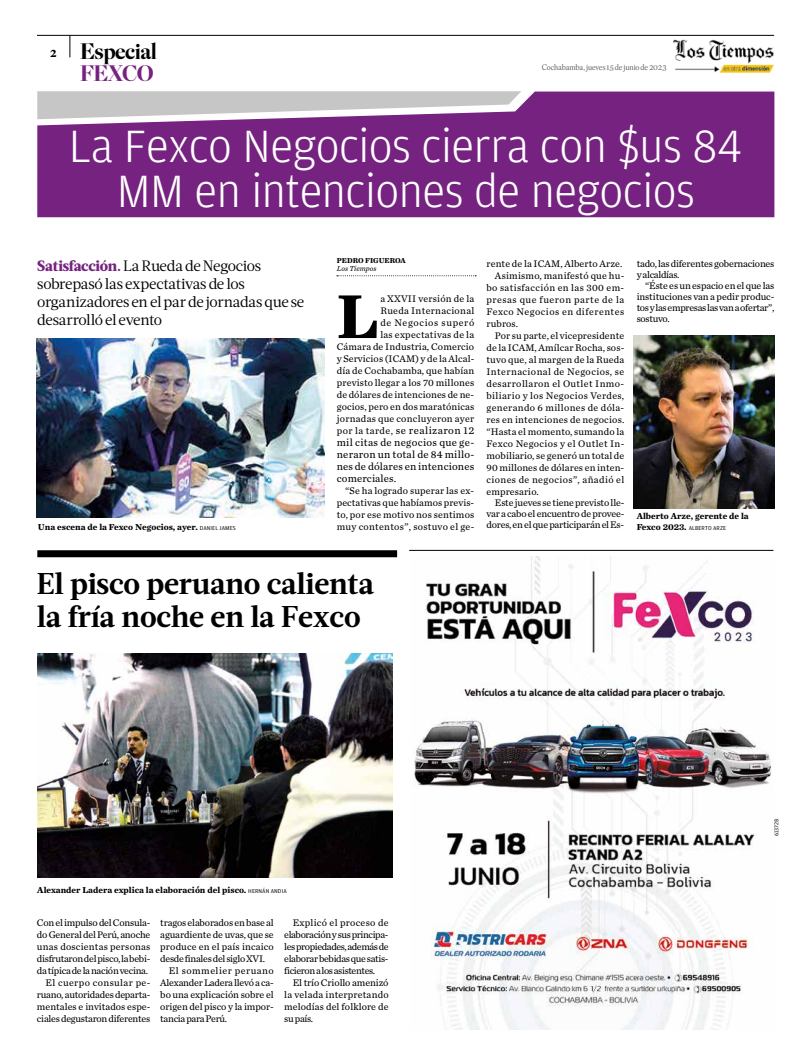
<style>
.page{position:relative;width:808px;height:1063px;background:#fff}
.page>*{position:absolute;margin:0;border:0;box-sizing:border-box;transform-origin:0 0}
.t1{font:700 64.7px "Chronicle Text G2";color:#000}
.t2{font:300 48px/45px "Amplitude";letter-spacing:-.01em;color:#fff;text-align:center}
.t3{font:700 30px/33px "Acta";letter-spacing:-.01em;color:#000}
.t4{font:700 22px/22px "Eudald Fine";letter-spacing:-.025em;color:#000;text-align:right}
.t5{font:15px/18px "Acta";letter-spacing:-.02em;color:#000}
.t6{font:10.8px/12px "Chronicle Text G2";letter-spacing:.01em;color:#000;text-align:justify}
.t7{font:10px/12px "Chronicle Text G2";letter-spacing:.01em;color:#000;text-align:justify}
.t8{font:10px/12px "Chronicle Text G2";letter-spacing:-.02em;color:#000}
.t9{font:10px "Chronicle Text G2";letter-spacing:.04em;color:#000}
.t10{font:10px "Chronicle Text G2";letter-spacing:.035em;color:#000}
.t11{font:10px "Chronicle Text G2";letter-spacing:.045em;color:#000}
.t12{font:10px "Chronicle Text G2";letter-spacing:-.03em;color:#000}
.t13{font:10px "Chronicle Text G2";letter-spacing:.05em;color:#000}
.t14{font:10px "Chronicle Text G2";letter-spacing:.055em;color:#000}
.t15{font:10px "Chronicle Text G2";letter-spacing:-.015em;color:#000}
.t16{font:700 9px "Chronicle Text G2";color:#000}
.t17{font:8px "Eudald Headline";letter-spacing:-.02em;color:#636362}
.t18{font:700 7.5px "Chronicle Text G2";color:#000}
.t19{font:italic 7.5px "Chronicle Text G2";color:#000}
.t20{font:6px "Amplitude";letter-spacing:.015em;color:#000}
.s1{font-family:"Eudald Headline";font-size:12px}
.s2{color:#752280}
.s3{font-weight:800;color:#752280}
.s4{font-size:10px}
.s5{font-family:"Amplitude";font-weight:400;font-size:6px}
.s6{font-family:"Chronicle Text G2";font-weight:700;font-size:9px}
</style>
<div class="page">
<img style="left:37px;top:339px;width:288px;height:178px">
<img style="left:37px;top:653px;width:355px;height:224px">
<svg style="left:337px;top:275px;width:139px;height:1px"></svg>
<svg style="left:37px;top:91px;width:484px;height:1px"></svg>
<svg style="left:37px;top:92px;width:737px;height:125px;fill:#752280"></svg>
<img style="left:414px;top:557px;width:357px;height:472px">
<hr style="left:409px;top:550px;width:364px;height:1px;background:#000">
<div style="left:37px;top:550px;width:360px;height:7px;background:#000"></div>
<hr style="left:37px;top:35px;width:737px;height:1px;background:#000">
<svg style="left:70px;top:35px;width:1px;height:22px"></svg>
<img style="left:673px;top:39px;width:101px;height:34px">
<img style="left:634px;top:336px;width:140px;height:173px">
<h3 class="t4" style="left:50px;top:40px;width:108px"><span class="s1">2</span> Especial<br><span class="s2">FEXCO</span></h3>
<p class="t17" style="left:542px;top:63px;width:126px">Cochabamba, jueves 15 de junio de 2023</p>
<h2 class="t2" style="left:69px;top:123px;width:676px">La Fexco Negocios cierra con $us 84<br>MM en intenciones de negocios</h2>
<p class="t18" style="left:337px;top:254px;width:69px">Pedro Figueroa</p>
<h3 class="t5" style="left:37px;top:256px;width:225px"><span class="s3">Satisfacción.</span> La Rueda de Negocios</h3>
<p class="t19" style="left:337px;top:263px;width:41px">Los Tiempos</p>
<h3 class="t5" style="left:37px;top:274px;width:269px">sobrepasó las expectativas de los organizadores en el par de jornadas que se desarrolló el evento</h3>
<p class="t8" style="left:637px;top:257px;width:139px;line-height:11px">tado, las diferentes gobernaciones y alcaldías.</p>
<p class="t7" style="left:637px;top:279px;width:139px;line-height:11px;text-indent:8px">“Éste es un espacio en el que las instituciones van a pedir produc&shy;tos y las empresas las van a ofertar”, sostuvo.</p>
<p class="t7" style="left:486px;top:257px;width:137px">rente de la ICAM, Alberto Arze.</p>
<p class="t7" style="left:495px;top:269px;width:131px">Asimismo, manifestó que hu-</p>
<p class="t9" style="left:486px;top:280px;width:139px">bo satisfacción en las 300 em-</p>
<p class="t14" style="left:486px;top:292px;width:139px">presas que fueron parte de la</p>
<p class="t13" style="left:486px;top:304px;width:139px">Fexco Negocios en diferentes</p>
<p class="t7" style="left:486px;top:317px;width:33px">rubros.</p>
<p class="t7" style="left:495px;top:329px;width:131px">Por su parte, el vicepresidente</p>
<p class="t7" style="left:486px;top:341px;width:139px">de la ICAM, Amílcar Rocha, sos-</p>
<p class="t7" style="left:486px;top:353px;width:139px">tuvo que, al margen de la Rueda</p>
<p class="t11" style="left:486px;top:364px;width:139px">Internacional de Negocios, se</p>
<p class="t9" style="left:486px;top:376px;width:139px">desarrollaron el Outlet Inmo-</p>
<p class="t10" style="left:486px;top:388px;width:139px">biliario y los Negocios Verdes,</p>
<p class="t10" style="left:486px;top:400px;width:139px">generando 6 millones de dóla-</p>
<p class="t7" style="left:486px;top:413px;width:139px">res en intenciones de negocios.</p>
<p class="t7" style="left:486px;top:425px;width:139px">“Hasta el momento, sumando la</p>
<p class="t10" style="left:486px;top:436px;width:139px">Fexco Negocios y el Outlet In-</p>
<p class="t7" style="left:486px;top:449px;width:139px">mobiliario, se generó un total de</p>
<p class="t7" style="left:486px;top:461px;width:139px">90 millones de dólares en inten-</p>
<p class="t9" style="left:486px;top:472px;width:139px">ciones de negocios”, añadió el</p>
<p class="t7" style="left:486px;top:485px;width:54px">empresario.</p>
<p class="t7" style="left:486px;top:496px;width:139px;line-height:11px;text-indent:8px">Este jueves se tiene previsto lle&shy;var a cabo el encuentro de provee&shy;dores, en el que participarán el Es-</p>
<p class="t7" style="left:337px;top:292px;width:139px;text-align:right">a XXVII versión de la<br>Rueda Internacional<br>de Negocios superó<br>las expectativas de la<br>Cámara de Industria, Comercio y Servicios (ICAM) y de la Alcal&shy;día de Cochabamba, que habían previsto llegar a los 70 millones de dólares de intenciones de ne&shy;gocios, pero en dos maratónicas jornadas que concluyeron ayer</p>
<p class="t6" style="left:337px;top:424px;width:139px"><span class="s4">por la tarde,</span> se realizaron 12 mil citas de negocios que ge&shy;neraron un total de 84 millo&shy;nes de dólares en intenciones comerciales.</p>
<p class="t7" style="left:337px;top:484px;width:139px;text-indent:8px">“Se ha logrado superar las ex&shy;pectativas que habíamos previs&shy;to, por ese motivo nos sentimos muy contentos”, sostuvo el ge-</p>
<h1 class="t1" style="left:337px;top:264px;width:43px">L</h1>
<p class="t16" style="left:637px;top:509px;width:114px">alberto arze, gerente de la</p>
<p class="t16" style="left:38px;top:520px;width:199px">una escena de la Fexco Negocios, ayer. <span class="s5">DANIEL JAMES</span></p>
<p class="t20" style="left:637px;top:524px;width:91px"><span class="s6">Fexco 2023.</span> ALBERTO ARZE</p>
<h3 class="t3" style="left:37px;top:567px;width:339px">El pisco peruano calienta la fría noche en la Fexco</h3>
<p class="t16" style="left:37px;top:883px;width:251px">alexander Ladera explica la elaboración del pisco. <span class="s5">HERNÁN ANDIA</span></p>
<p class="t8" style="left:37px;top:917px;width:115px;text-align:right">Con el impulso del Consula&shy;do General del Perú, anoche unas doscientas personas disfrutaron del pisco, la bebi&shy;da típica de la nación vecina.<br>El cuerpo consular pe&shy;ruano, autoridades departa&shy;mentales e invitados espe&shy;ciales degustaron diferentes</p>
<p class="t15" style="left:160px;top:916px;width:115px">tragos elaborados en base al</p>
<p class="t7" style="left:160px;top:929px;width:115px">aguardiente de uvas, que se</p>
<p class="t7" style="left:160px;top:941px;width:115px">produce en el país incaico</p>
<p class="t12" style="left:160px;top:952px;width:106px">desde finales del siglo XVI.</p>
<p class="t11" style="left:169px;top:964px;width:106px">El sommelier peruano</p>
<p class="t8" style="left:160px;top:977px;width:115px">Alexander Ladera llevó a ca-</p>
<p class="t7" style="left:160px;top:989px;width:115px">bo una explicación sobre el</p>
<p class="t7" style="left:160px;top:1001px;width:115px">origen del pisco y la impor-</p>
<p class="t12" style="left:160px;top:1012px;width:68px">tancia para Perú.</p>
<p class="t7" style="left:284px;top:917px;width:106px;text-indent:9px">Explicó el proceso de elaboración y sus principa&shy;les propiedades, además de elaborar bebidas que satis&shy;ficieron a los asistentes.</p>
<p class="t7" style="left:284px;top:977px;width:106px;text-indent:9px">El trío Criollo amenizó la velada interpretando melodías del folklore de su país.</p>
<p class="t20" style="left:773px;top:836px;width:19px;rotate:-90deg">613728</p>
</div>
